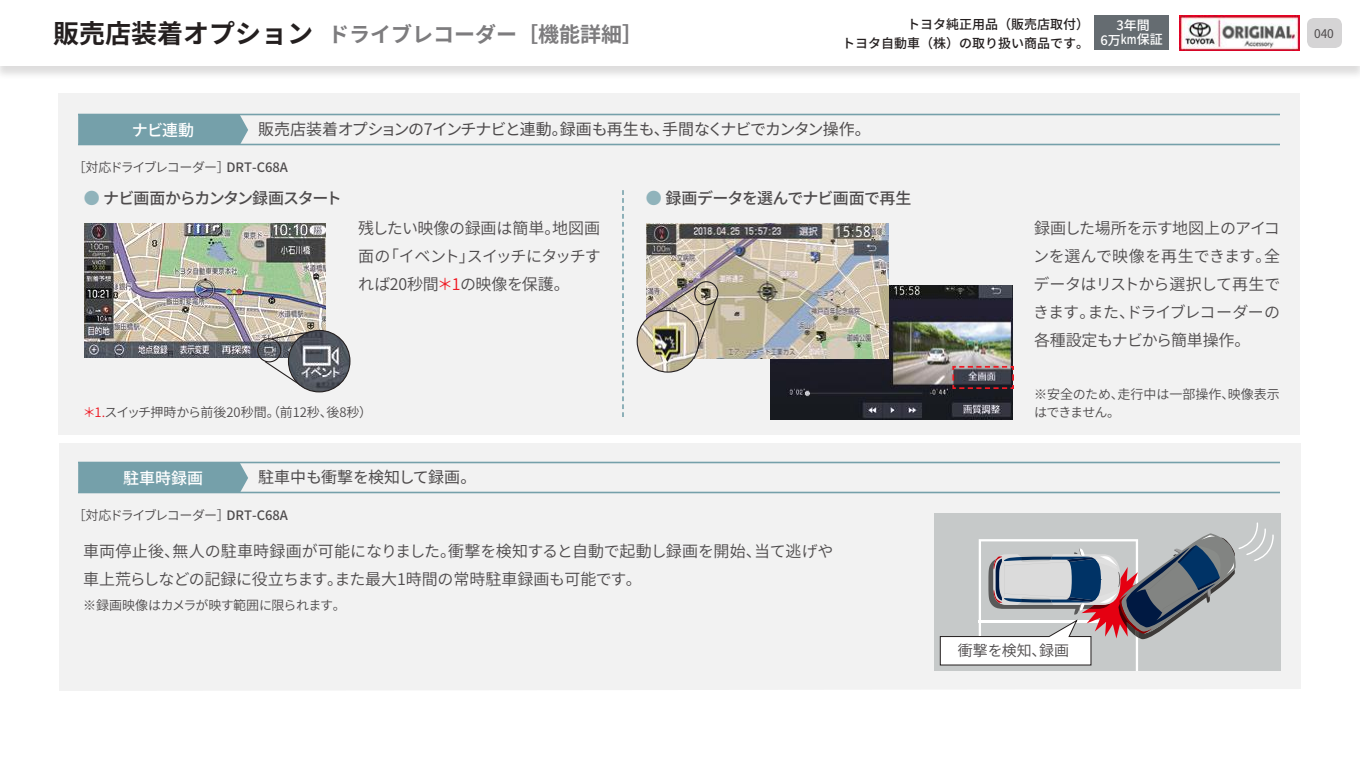
<style>
.page{position:relative;width:1360px;height:765px;background:#fff}
.page>*{position:absolute;margin:0;border:0;box-sizing:border-box;transform-origin:0 0}
.t1{font:700 21px "Noto Sans CJ Kjp";color:#7d7c7e}
.t2{font:600 16px/28px "Noto Sans CJ Kjp";letter-spacing:-.02em;color:#4e4b4c;text-align:justify}
.t3{font:16px "Noto Sans CJ Kjp";letter-spacing:-.04em;color:#4e4b4c}
.t4{font:500 16px "Noto Sans CJ Kjp";letter-spacing:-.08em;color:#4e4b4c}
.t5{font:500 16px "Noto Sans CJ Kjp";letter-spacing:-.055em;color:#4e4b4c}
.t6{font:16px "Noto Sans CJ Kjp";letter-spacing:-.01em;color:#4e4b4c}
.t7{font:500 16px "Noto Sans CJ Kjp";color:#fff}
.t8{font:600 15px "Noto Sans CJ Kjp";color:#4e4b4c}
.t9{font:600 13px/18px "Noto Sans CJ Kjp";color:#4e4b4c}
.t10{font:600 13px "Noto Sans CJ Kjp";letter-spacing:-.105em;color:#4e4b4c}
.t11{font:500 13px "Noto Sans CJ Kjp";color:#241f1f}
.t12{font:600 13px "Noto Sans CJ Kjp";letter-spacing:-.02em;color:#4e4b4c}
.t13{font:500 13px/14.1px "Noto Sans CJ Kjp";color:#fff;text-align:center}
.t14{font:12px "Noto Sans CJ Kjp";color:#4e4b4c}
.s1{font-size:26px;color:#241f1f}
.s2{font-weight:500}
.s3{color:#90b3bb}
.s4{color:#ef1923}
</style>
<div class="page">
<div style="left:58px;top:94px;width:1242px;height:342px;background:#f2f2f2"></div>
<div style="left:59px;top:443px;width:1242px;height:248px;background:#f2f2f2"></div>
<div style="left:78px;top:115px;width:170px;height:29px;background:#75a0aa"></div>
<div style="left:78px;top:463px;width:170px;height:29px;background:#75a0aa"></div>
<hr style="left:78px;top:144px;width:1202px;height:1px;background:#75a0aa">
<hr style="left:78px;top:114px;width:1202px;height:1px;background:#75a0aa">
<hr style="left:78px;top:492px;width:1202px;height:1px;background:#75a0aa">
<hr style="left:78px;top:462px;width:1202px;height:1px;background:#75a0aa">
<svg style="left:622px;top:190px;width:2px;height:227px"></svg>
<hr style="left:84px;top:358px;width:241px;height:1px;background:#fff">
<img style="left:84px;top:223px;width:242px;height:135px">
<div style="left:257px;top:338px;width:24px;height:24px;border:1px solid #241f1f;border-radius:50%"></div>
<svg style="left:271px;top:330px;width:42px;height:10px"></svg>
<svg style="left:263px;top:360px;width:41px;height:29px"></svg>
<img style="left:288px;top:330px;width:62px;height:62px;border-radius:31px">
<div style="left:288px;top:330px;width:62px;height:62px;border:1px solid #241f1f;border-radius:50%"></div>
<img style="left:771px;top:285px;width:242px;height:135px">
<img style="left:647px;top:223px;width:242px;height:135px">
<div style="left:694px;top:281px;width:24px;height:24px;border:1px solid #241f1f;border-radius:50%"></div>
<svg style="left:648px;top:284px;width:70px;height:70px;background:#b9ad9e"></svg>
<img style="left:637px;top:311px;width:62px;height:61px;border-radius:31px">
<div style="left:637px;top:310px;width:62px;height:63px;border:1px solid #241f1f;border-radius:50%"></div>
<svg style="left:952px;top:365px;width:62px;height:25px;background:#644d56"></svg>
<div style="left:935px;top:514px;width:346px;height:157px;background:#c6c9c9"></div>
<svg style="left:939px;top:522px;width:335px;height:149px"></svg>
<div style="left:0;top:0;width:1360px;height:80px;background:#241f1f;opacity:.15"></div>
<div style="left:0;top:0;width:1360px;height:66px;background:#fff"></div>
<div style="left:1307px;top:18px;width:35px;height:30px;background:#d5d4d5;border-radius:7px"></div>
<div style="left:1094px;top:15px;width:75px;height:35px;background:#656c71"></div>
<img style="left:1179px;top:16px;width:121px;height:34px">
<h1 class="t1" style="left:53px;top:23px;width:591px"><span class="s1">販売店装着オプション</span> ドライブレコーダー［機能詳細］</h1>
<p class="t11" style="left:907px;top:17px;width:183px">トヨタ純正用品（販売店取付）</p>
<p class="t11" style="left:842px;top:36px;width:248px">トヨタ自動車（株）の取り扱い商品です。</p>
<p class="t13" style="left:1101px;top:19px;width:64px">3年間<br>6万km保証</p>
<p class="t7" style="left:132px;top:121px;width:64px">ナビ連動</p>
<p class="t3" style="left:258px;top:120px;width:614px">販売店装着オプションの7インチナビと連動。録画も再生も、手間なくナビでカンタン操作。</p>
<p class="t10" style="left:73px;top:160px;width:217px">［対応ドライブレコーダー］<span class="s2">DRT-C68A</span></p>
<p class="t4" style="left:84px;top:189px;width:259px"><span class="s3">●</span> ナビ画面からカンタン録画スタート</p>
<p class="t5" style="left:646px;top:189px;width:267px"><span class="s3">●</span> 録画データを選んでナビ画面で再生</p>
<p class="t2" style="left:358px;top:215px;width:244px">残したい映像の録画は簡単。地図画面の「イベント」スイッチにタッチすれば20秒間<span class="s4">＊1</span>の映像を保護。</p>
<p class="t9" style="left:83px;top:403px;width:291px"><span class="s4">＊1.</span>スイッチ押時から前後20秒間。（前12秒、後8秒）</p>
<p class="t7" style="left:123px;top:469px;width:82px">駐車時録画</p>
<p class="t6" style="left:258px;top:468px;width:220px">駐車中も衝撃を検知して録画。</p>
<p class="t10" style="left:73px;top:508px;width:217px">［対応ドライブレコーダー］<span class="s2">DRT-C68A</span></p>
<p class="t2" style="left:83px;top:537px;width:752px">車両停止後、無人の駐車時録画が可能になりました。衝撃を検知すると自動で起動し録画を開始、当て逃げや車上荒らしなどの記録に役立ちます。また最大1時間の常時駐車録画も可能です。</p>
<p class="t12" style="left:83px;top:598px;width:264px">※録画映像はカメラが映す範囲に限られます。</p>
<p class="t2" style="left:1033px;top:215px;width:249px">録画した場所を示す地図上のアイコンを選んで映像を再生できます。全データはリストから選択して再生できます。また、ドライブレコーダーの各種設定もナビから簡単操作。</p>
<p class="t9" style="left:1034px;top:386px;width:247px">※安全のため、走行中は一部操作、映像表示はできません。</p>
<p class="t8" style="left:958px;top:642px;width:113px">衝撃を検知、録画</p>
<p class="t14" style="left:1314px;top:26px;width:21px">040</p>
</div>
